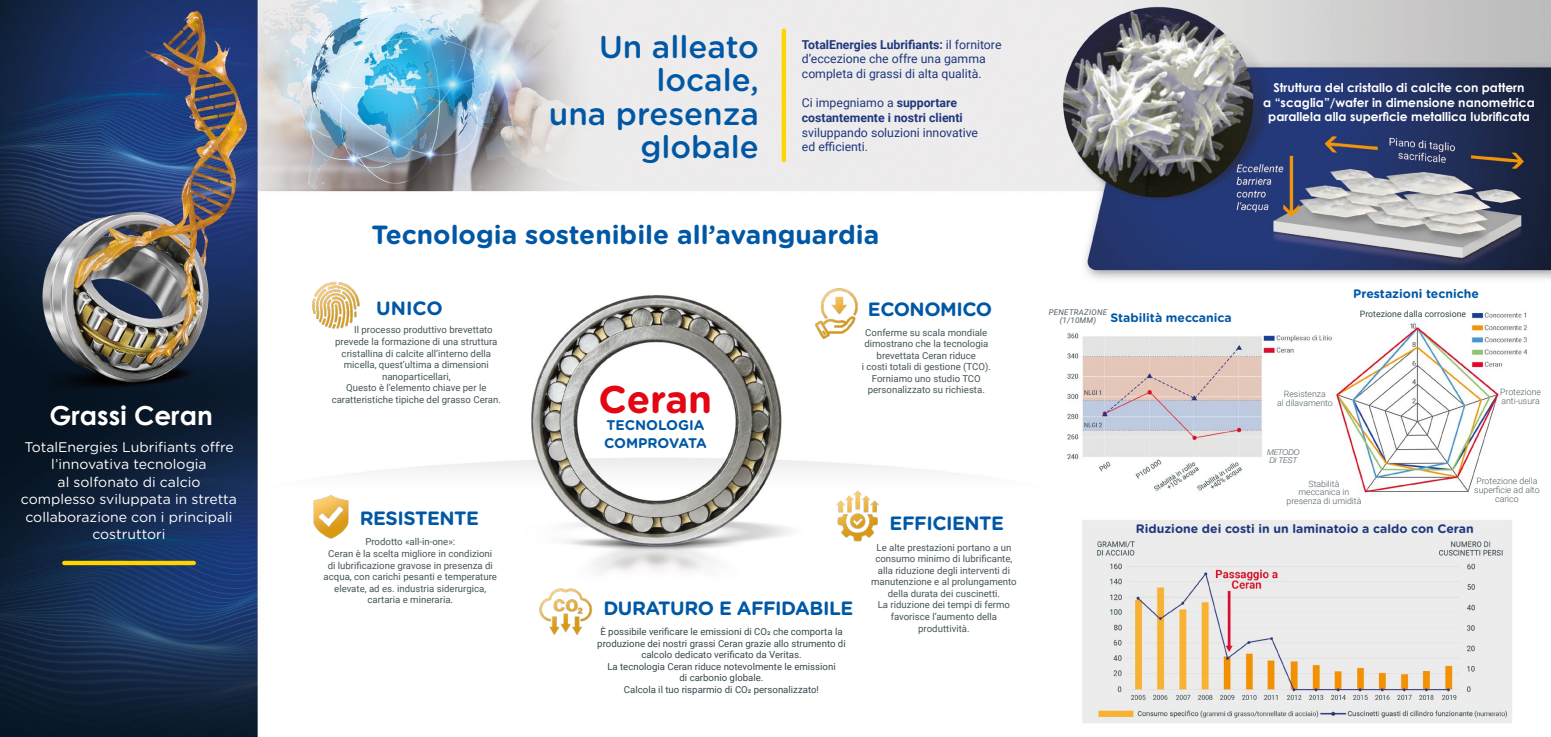
<style>
.page{position:relative;width:1551px;height:737px;background:#fff}
.page>*{position:absolute;margin:0;border:0;box-sizing:border-box;transform-origin:0 0}
.t1{font:700 38.5px "Gotham Rounded";letter-spacing:-.005em;color:#e30613}
.t2{font:500 31.5px/33.2px "Gotham Rounded";color:#0058a5;text-align:right}
.t3{font:700 26.25px "Gotham Rounded";color:#0058a5}
.t4{font:700 26.25px "Century Gothic";color:#fff}
.t5{font:700 19.25px "Gotham Rounded";letter-spacing:-.025em;color:#0058a5}
.t6{font:14px/17.5px "Gotham Rounded";color:#fff;text-align:center}
.t7{font:700 14px/17.9px "Gotham Rounded";color:#0058a5}
.t8{font:12.25px/14.7px "Roboto";color:#1f377d}
.t9{font:700 12.25px/14.7px "Century Gothic";color:#fff;text-align:center}
.t10{font:700 12.25px/14.7px "Roboto";color:#1f377d}
.t11{font:700 12.25px "Gotham Rounded";color:#1f377d}
.t12{font:700 12.25px "Gotham Rounded";color:#0058a5}
.t13{font:9.62px/11.5px "Roboto";color:#455659;text-align:center}
.t14{font:9.62px/11.5px "Roboto";color:#35494c;text-align:center}
.t15{font:300 8.75px/8.8px "Roboto";color:#4d5c60;text-align:center}
.t16{font:8.75px "Roboto";color:#35494c}
.t17{font:italic 7.88px/7.9px "Roboto";letter-spacing:.035em;color:#4d5c60;text-align:center}
.t18{font:italic 300 7.88px/7.9px "Helvetica Neue LT Std";color:#4d5c60;text-align:center}
.s1{font-weight:700}
.s2{font-weight:400}
</style>
<div class="page">
<img style="left:0;top:0;width:1550px;height:737px">
<div style="left:781px;top:31px;width:5px;height:129px;background:#ffd500"></div>
<img style="left:835px;top:489px;width:44px;height:53px">
<img style="left:812px;top:286px;width:47px;height:54px">
<img style="left:538px;top:586px;width:54px;height:48px">
<img style="left:309px;top:279px;width:51px;height:53px">
<img style="left:310px;top:493px;width:40px;height:47px">
<hr style="left:64px;top:561px;width:130px;height:4px;background:#ffd500">
<h3 class="t4" style="left:49px;top:395px;width:165px">Grassi Ceran</h3>
<h3 class="t6" style="left:21px;top:437px;width:218px">TotalEnergies Lubrifiants offre l’innovativa tecnologia<br>al solfonato di calcio complesso sviluppata in stretta collaborazione con i principali costruttori</h3>
<h2 class="t2" style="left:549px;top:29px;width:212px">Un alleato locale,<br>una presenza globale</h2>
<p class="t8" style="left:802px;top:36px;width:201px"><span class="s1">TotalEnergies Lubrifiants:</span> il fornitore d’eccezione che offre una gamma completa di grassi di alta qualità.</p>
<p class="t10" style="left:802px;top:95px;width:162px"><span class="s2">Ci impegniamo a</span> supportare costantemente i nostri clienti</p>
<p class="t8" style="left:802px;top:125px;width:178px">sviluppando soluzioni innovative ed efficienti.</p>
<h3 class="t3" style="left:371px;top:215px;width:509px">Tecnologia sostenibile all’avanguardia</h3>
<h3 class="t5" style="left:376px;top:294px;width:68px">UNICO</h3>
<p class="t13" style="left:354px;top:324px;width:140px">Il processo produttivo brevettato</p>
<p class="t13" style="left:335px;top:335px;width:164px">prevede la formazione di una struttura</p>
<p class="t13" style="left:341px;top:347px;width:151px">cristallina di calcite all’interno della</p>
<p class="t13" style="left:344px;top:358px;width:146px">micella, quest’ultima a dimensioni</p>
<p class="t13" style="left:382px;top:370px;width:70px">nanoparticellari,</p>
<p class="t13" style="left:346px;top:381px;width:142px">Questo è l’elemento chiave per le</p>
<p class="t13" style="left:332px;top:393px;width:171px">caratteristiche tipiche del grasso Ceran.</p>
<h3 class="t5" style="left:360px;top:504px;width:121px">RESISTENTE</h3>
<p class="t13" style="left:323px;top:536px;width:175px">Prodotto «all-in-one»:<br>Ceran è la scelta migliore in condizioni di lubrificazione gravose in presenza di acqua, con carichi pesanti e temperature elevate, ad es. industria siderurgica, cartaria e mineraria.</p>
<h1 class="t1" style="left:598px;top:371px;width:115px">Ceran</h1>
<h3 class="t7" style="left:604px;top:416px;width:104px">TECNOLOGIA<br>COMPROVATA</h3>
<h3 class="t5" style="left:867px;top:295px;width:126px">ECONOMICO</h3>
<p class="t13" style="left:861px;top:326px;width:131px">Conferme su scala mondiale dimostrano che la tecnologia brevettata Ceran riduce<br>i costi totali di gestione (TCO).<br>Forniamo uno studio TCO personalizzato su richiesta.</p>
<h3 class="t5" style="left:603px;top:594px;width:251px">DURATURO E AFFIDABILE</h3>
<p class="t14" style="left:597px;top:625px;width:250px">È possibile verificare le emissioni di CO2 che comporta la produzione dei nostri grassi Ceran grazie allo strumento di calcolo dedicato verificato da Veritas.<br>La tecnologia Ceran riduce notevolmente le emissioni<br>di carbonio globale.<br>Calcola il tuo risparmio di CO2 personalizzato!</p>
<h3 class="t5" style="left:889px;top:508px;width:116px">EFFICIENTE</h3>
<p class="t13" style="left:871px;top:541px;width:147px">Le alte prestazioni portano a un consumo minimo di lubrificante, alla riduzione degli interventi di manutenzione e al prolungamento della durata dei cuscinetti.<br>La riduzione dei tempi di fermo favorisce l’aumento della produttività.</p>
<p class="t9" style="left:1263px;top:80px;width:273px">Struttura del cristallo di calcite con pattern<br>a “scaglia”/wafer in dimensione nanometrica parallela alla superficie metallica lubrificata</p>
<p class="t17" style="left:1048px;top:308px;width:60px">PENETRAZIONE (1/10MM)</p>
<p class="t12" style="left:1110px;top:308px;width:123px">Stabilità meccanica</p>
<p class="t12" style="left:1353px;top:285px;width:127px">Prestazioni tecniche</p>
<p class="t16" style="left:1359px;top:308px;width:108px">Protezione dalla corrosione</p>
<p class="t15" style="left:1276px;top:389px;width:57px">Resistenza<br>al dilavamento</p>
<p class="t18" style="left:1266px;top:448px;width:34px">METODO<br>DI TEST</p>
<p class="t15" style="left:1499px;top:387px;width:42px;text-align:left">Protezione anti-usura</p>
<p class="t15" style="left:1286px;top:479px;width:76px">Stabilità meccanica in presenza di umidità</p>
<p class="t15" style="left:1474px;top:476px;width:67px">Protezione della superficie ad alto carico</p>
<p class="t11" style="left:1135px;top:520px;width:339px">Riduzione dei costi in un laminatoio a caldo con Ceran</p>
</div>
